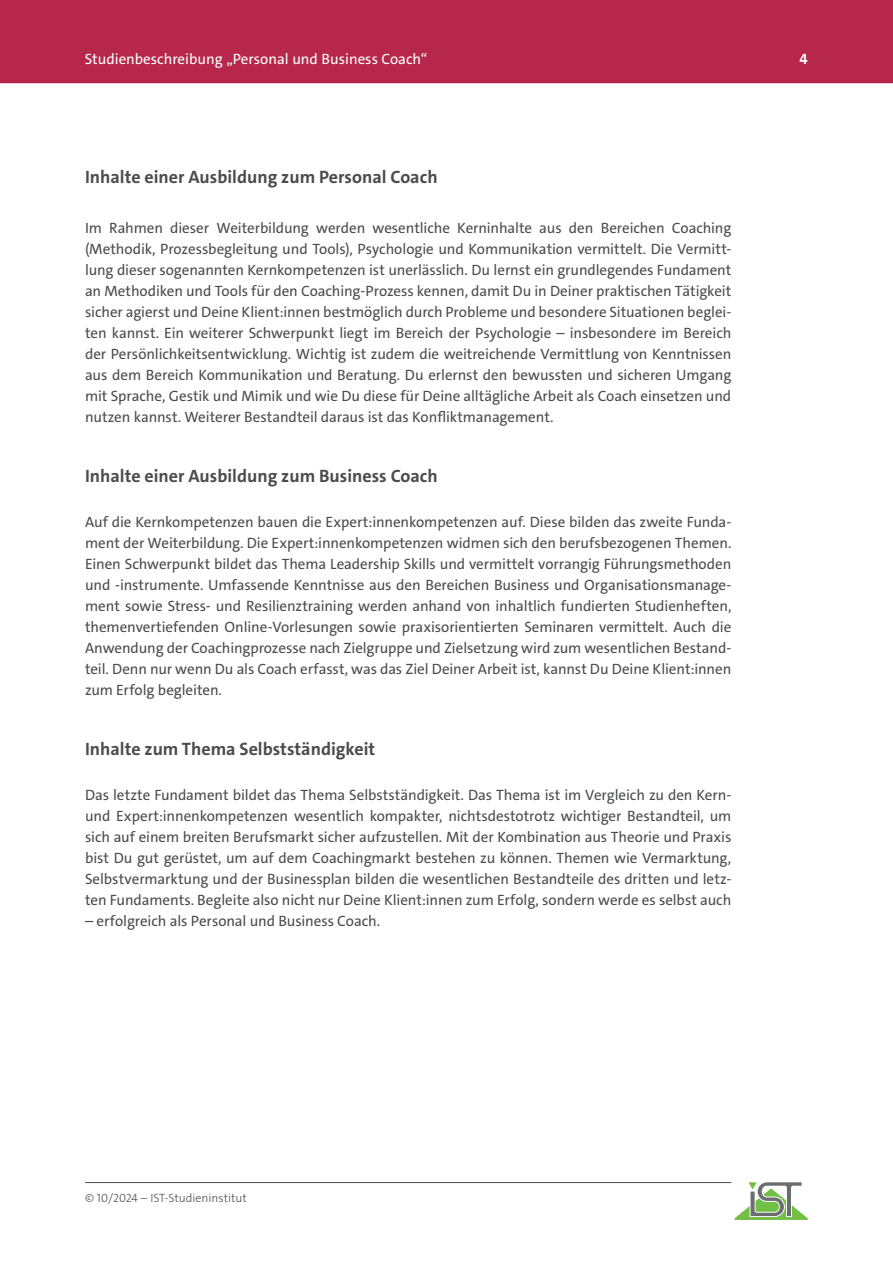
<style>
.page{position:relative;width:893px;height:1263px;background:#fff}
.page>*{position:absolute;margin:0;border:0;box-sizing:border-box;transform-origin:0 0}
.t1{font:700 18px "The Sans C4 s";color:#4b4c4d}
.t2{font:15px/21px "The Sans C4 s";letter-spacing:-.005em;color:#4b4c4d;text-align:justify}
.t3{font:15px "The Sans C4 s";color:#fff}
.t4{font:700 15px "The Sans C4 s";color:#fff}
.t5{font:300 12px "The Sans C4 s";color:#4b4c4d}
</style>
<div class="page">
<hr style="left:85px;top:1182px;width:646px;height:1px;background:#4b4c4d">
<svg style="left:734px;top:1182px;width:74px;height:38px"></svg>
<div style="left:0;top:0;width:893px;height:83px;background:#b6274b"></div>
<p class="t3" style="left:85px;top:49px;width:344px">Studienbeschreibung „Personal und Business Coach“</p>
<p class="t4" style="left:800px;top:49px;width:10px">4</p>
<p class="t1" style="left:85px;top:166px;width:354px">Inhalte einer Ausbildung zum Personal Coach</p>
<p class="t2" style="left:85px;top:217px;width:648px">Im Rahmen dieser Weiterbildung werden wesentliche Kerninhalte aus den Bereichen Coaching (Methodik, Prozessbegleitung und Tools), Psychologie und Kommunikation vermittelt. Die Vermitt&shy;lung dieser sogenannten Kernkompetenzen ist unerlässlich. Du lernst ein grundlegendes Fundament an Methodiken und Tools für den Coaching-Prozess kennen, damit Du in Deiner praktischen Tätigkeit sicher agierst und Deine Klient:innen bestmöglich durch Probleme und besondere Situationen beglei&shy;ten kannst. Ein weiterer Schwerpunkt liegt im Bereich der Psychologie – insbesondere im Bereich der Persönlichkeitsentwicklung. Wichtig ist zudem die weitreichende Vermittlung von Kenntnissen aus dem Bereich Kommunikation und Beratung. Du erlernst den bewussten und sicheren Umgang mit Sprache, Gestik und Mimik und wie Du diese für Deine alltägliche Arbeit als Coach einsetzen und nutzen kannst. Weiterer Bestandteil daraus ist das Konfliktmanagement.</p>
<p class="t1" style="left:85px;top:464px;width:354px">Inhalte einer Ausbildung zum Business Coach</p>
<p class="t2" style="left:85px;top:511px;width:648px">Auf die Kernkompetenzen bauen die Expert:innenkompetenzen auf. Diese bilden das zweite Funda&shy;ment der Weiterbildung. Die Expert:innenkompetenzen widmen sich den berufsbezogenen Themen.<br>Einen Schwerpunkt bildet das Thema Leadership Skills und vermittelt vorrangig Führungsmethoden und -instrumente. Umfassende Kenntnisse aus den Bereichen Business und Organisationsmanage&shy;ment sowie Stress- und Resilienztraining werden anhand von inhaltlich fundierten Studienheften, themenvertiefenden Online-Vorlesungen sowie praxisorientierten Seminaren vermittelt. Auch die Anwendung der Coachingprozesse nach Zielgruppe und Zielsetzung wird zum wesentlichen Bestand&shy;teil. Denn nur wenn Du als Coach erfasst, was das Ziel Deiner Arbeit ist, kannst Du Deine Klient:innen zum Erfolg begleiten.</p>
<p class="t1" style="left:85px;top:737px;width:292px">Inhalte zum Thema Selbstständigkeit</p>
<p class="t2" style="left:85px;top:784px;width:648px">Das letzte Fundament bildet das Thema Selbstständigkeit. Das Thema ist im Vergleich zu den Kern&shy;und Expert:innenkompetenzen wesentlich kompakter, nichtsdestotrotz wichtiger Bestandteil, um sich auf einem breiten Berufsmarkt sicher aufzustellen. Mit der Kombination aus Theorie und Praxis bist Du gut gerüstet, um auf dem Coachingmarkt bestehen zu können. Themen wie Vermarktung, Selbstvermarktung und der Businessplan bilden die wesentlichen Bestandteile des dritten und letz&shy;ten Fundaments. Begleite also nicht nur Deine Klient:innen zum Erfolg, sondern werde es selbst auch</p>
<p class="t2" style="left:85px;top:910px;width:297px">– erfolgreich als Personal und Business Coach.</p>
<p class="t5" style="left:85px;top:1190px;width:163px">© 10/2024 – IST-Studieninstitut</p>
</div>
